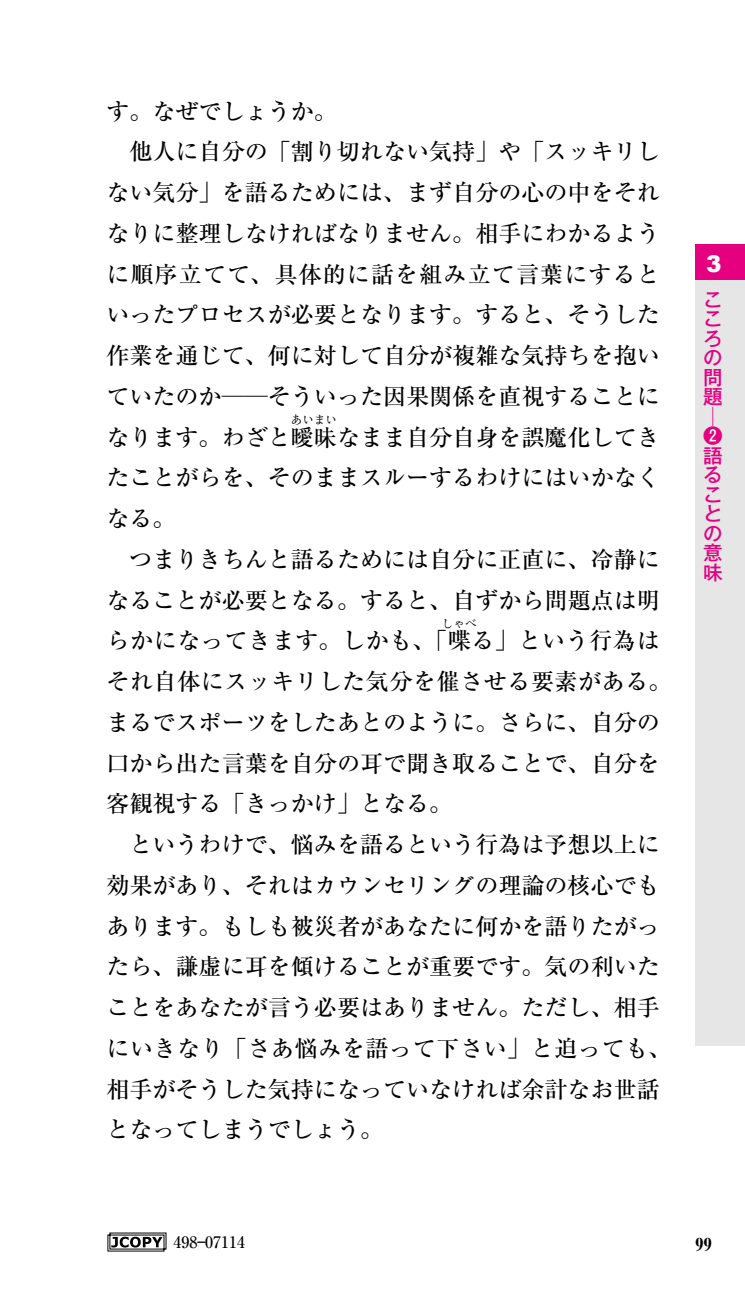
<style>
.page{position:relative;width:745px;height:1290px;background:#fff}
.page>*{position:absolute;margin:0;border:0;box-sizing:border-box;transform-origin:0 0}
.t1{font:500 23px/40.8px "Ryumin Pro";color:#000}
.t2{font:900 23px "Arial";color:#fff}
.t3{font:700 condensed 21.25px "Bodoni";color:#000}
.t4{font:500 19.5px/19.5px "Gothic MB101 Pro";color:#e4007f;text-align:justify}
.t5{font:500 16px "Ryumin Pro";color:#000}
.t6{font:500 11.5px "Ryumin Pro";color:#000}
.s1{color:#fff}
</style>
<div class="page">
<div style="left:694px;top:244px;width:50px;height:801px;background:#e6e6e7"></div>
<div style="left:694px;top:244px;width:50px;height:36px;background:#e4007f"></div>
<div style="left:105px;top:1230px;width:63px;height:24px;background:linear-gradient(to right,#fff,#fff)"></div>
<svg style="left:107px;top:1232px;width:59px;height:19px"></svg>
<p class="t1" style="left:106px;top:89px;width:554px">す。なぜでしょうか。<br>　他人に自分の「割り切れない気持」や「スッキリしない気分」を語るためには、まず自分の心の中をそれなりに整理しなければなりません。相手にわかるように順序立てて、具体的に話を組み立て言葉にするといったプロセスが必要となります。すると、そうした作業を通じて、何に対して自分が複雑な気持ちを抱いていたのか──そういった因果関係を直視することになります。わざと曖昧なまま自分自身を誤魔化してき</p>
<p class="t6" style="left:291px;top:410px;width:48px">あいまい</p>
<p class="t1" style="left:106px;top:456px;width:554px">たことがらを、そのままスルーするわけにはいかなくなる。<br>　つまりきちんと語るためには自分に正直に、冷静になることが必要となる。すると、自ずから問題点は明らかになってきます。しかも、「喋る」という行為は</p>
<p class="t6" style="left:441px;top:614px;width:36px">しゃべ</p>
<p class="t1" style="left:106px;top:659px;width:566px">それ自体にスッキリした気分を催させる要素がある。まるでスポーツをしたあとのように。さらに、自分の口から出た言葉を自分の耳で聞き取ることで、自分を客観視する「きっかけ」となる。<br>　というわけで、悩みを語るという行為は予想以上に効果があり、それはカウンセリングの理論の核心でもあります。もしも被災者があなたに何かを語りたがったら、謙虚に耳を傾けることが重要です。気の利いたことをあなたが言う必要はありません。ただし、相手にいきなり「さあ悩みを語って下さい」と迫っても、相手がそうした気持になっていなければ余計なお世話となってしまうでしょう。</p>
<p class="t2" style="left:705px;top:247px;width:17px">5</p>
<p class="t4" style="left:702px;top:287px;width:21px">こころの問題─</p>
<p class="t4" style="left:702px;top:424px;width:21px"><span class="s1">●</span>❷語ることの意味</p>
<p class="t5" style="left:173px;top:1229px;width:73px">498—07114</p>
<p class="t3" style="left:694px;top:1232px;width:18px">99</p>
</div>
